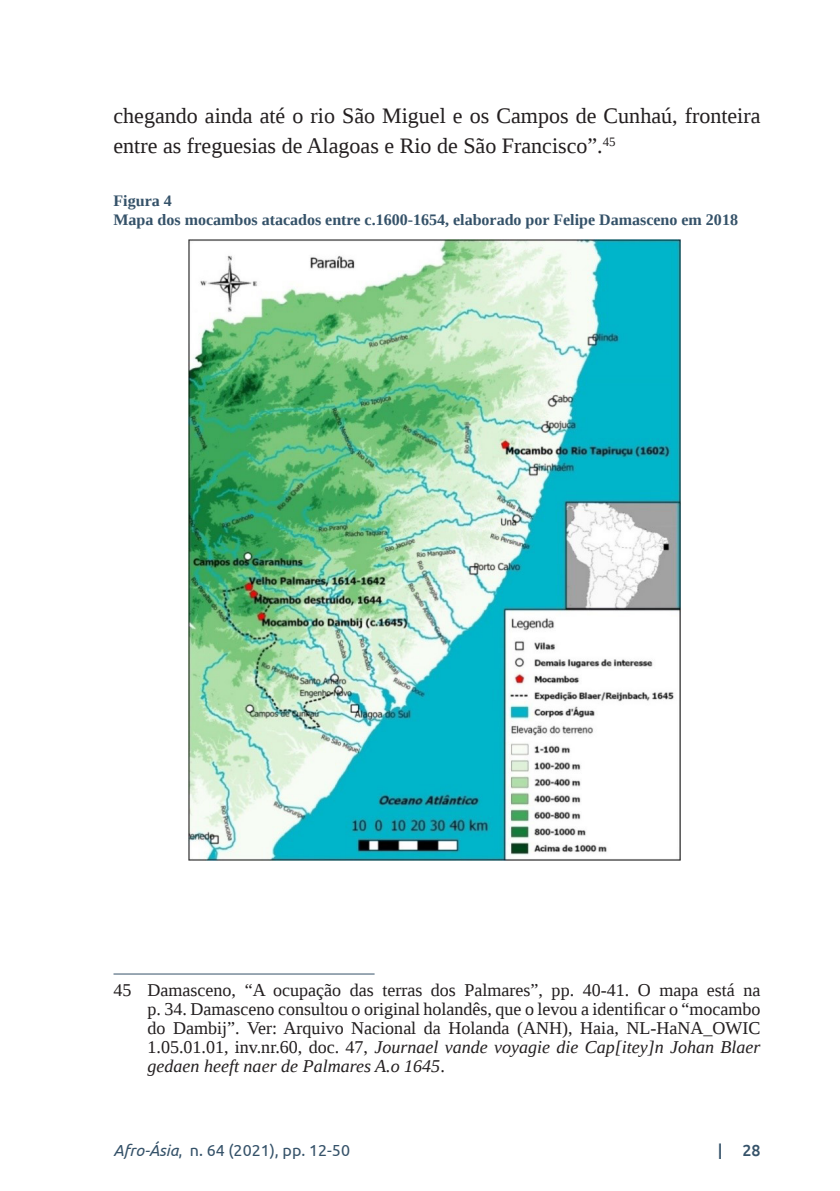
<style>
.page{position:relative;width:840px;height:1191px;background:#fff}
.page>*{position:absolute;margin:0;border:0;box-sizing:border-box;transform-origin:0 0}
.TXT{font:22px/30px "Liberation Serif";color:#231f20}
.Nota_de_rodape{font:18px/19px "Liberation Serif";color:#231f20;text-align:justify}
.TAB-FIG_Tit{font:700 16px "Liberation Serif";color:#355269}
.t1{font:16px "Ubuntu";color:#355269}
.t2{font:500 16px "Ubuntu";color:#355269}
.s1{font-style:italic}
</style>
<div class="page">
<img style="left:189px;top:239px;width:491px;height:621px">
<hr style="left:113px;top:973px;width:261px;height:1px;background:#355269">
<p class="TXT" style="left:113px;top:101px;width:648px">chegando ainda até o rio São Miguel e os Campos de Cunhaú, fronteira entre as freguesias de Alagoas e Rio de São Francisco”.<sup>45</sup></p>
<p class="TAB-FIG_Tit" style="left:113px;top:190px;width:60px">Figura 4</p>
<p class="TAB-FIG_Tit" style="left:113px;top:209px;width:625px">Mapa dos mocambos atacados entre c.1600-1654, elaborado por Felipe Damasceno em 2018</p>
<p class="Nota_de_rodape" style="left:147px;top:980px;width:614px;text-indent:-34px">45 Damasceno, “A ocupação das terras dos Palmares”, pp. 40-41. O mapa está na p. 34. Damasceno consultou o original holandês, que o levou a identificar o “mocambo do Dambij”. Ver: Arquivo Nacional da Holanda (ANH), Haia, NL-HaNA_OWIC 1.05.01.01, inv.nr.60, doc. 47, <span class="s1">Journael vande voyagie die Cap[itey]n Johan Blaer gedaen heeft naer de Palmares A.o 1645</span>.</p>
<p class="t1" style="left:113px;top:1140px;width:238px"><span class="s1">Afro-Ásia</span>, n. 64 (2021), pp. 12-50</p>
<p class="t2" style="left:717px;top:1139px;width:44px">| 28</p>
</div>
